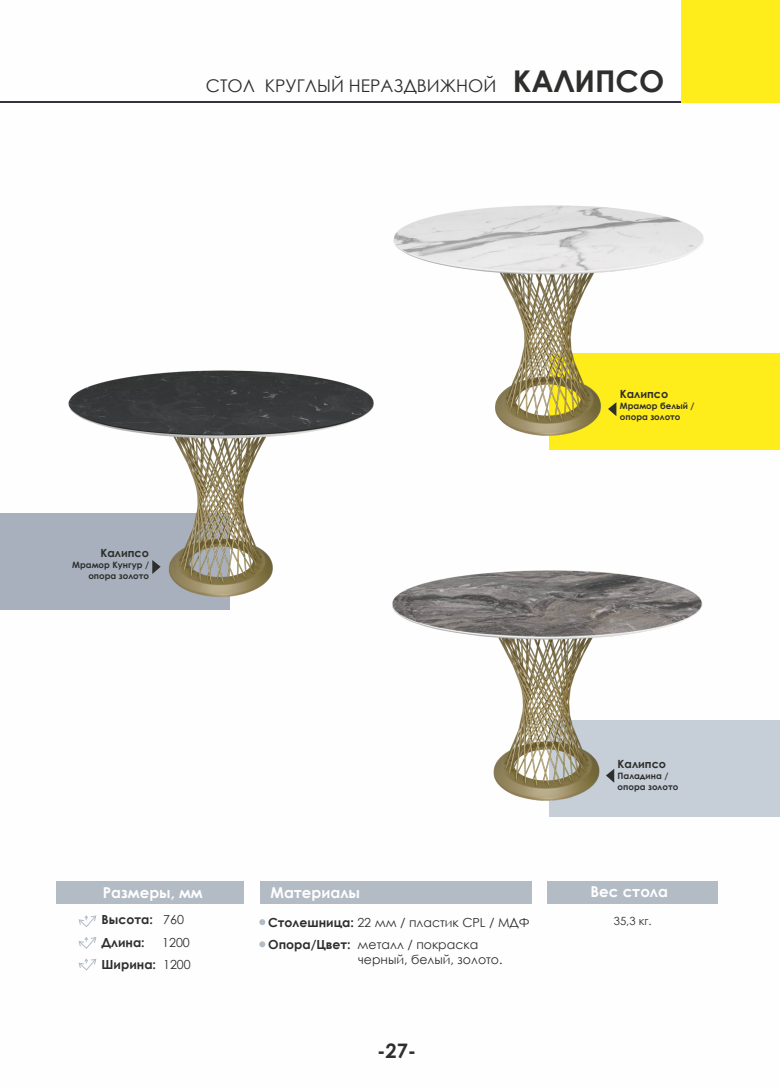
<style>
.page{position:relative;width:780px;height:1088px;background:#fff}
.page>*{position:absolute;margin:0;border:0;box-sizing:border-box;transform-origin:0 0}
.t1{font:700 20px "Century Gothic";color:#2e2e2d}
.t2{font:17.5px "Century Gothic";color:#2e2e2d}
.t3{font:700 15px "Century Gothic";color:#fefefe}
.t4{font:12.5px/22.1px "Century Gothic";color:#2e2e2d}
.t5{font:700 12.5px/22.1px "Century Gothic";color:#2e2e2d}
.t6{font:700 11.25px "Century Gothic";color:#2e2e2d}
.t7{font:11.25px "Century Gothic";color:#2e2e2d}
.t8{font:700 8.75px/10.6px "Century Gothic";color:#2e2e2d}
.s1{font-weight:700;font-size:30px}
.s2{font-weight:400}
.s3{font-weight:700}
</style>
<div class="page">
<div style="left:680px;top:0;width:99px;height:103px;background:#ffec1b"></div>
<hr style="left:0;top:101px;width:680px;height:2px;background:#333245">
<div style="left:549px;top:354px;width:230px;height:96px;background:#ffec1b"></div>
<div style="left:0;top:514px;width:230px;height:96px;background:#a7b0bc"></div>
<div style="left:549px;top:720px;width:230px;height:97px;background:#c6ced7"></div>
<div style="left:57px;top:881px;width:187px;height:22px;background:#b3bbc5"></div>
<svg style="left:78px;top:915px;width:18px;height:12px"></svg>
<div style="left:546px;top:881px;width:171px;height:22px;background:#b3bbc5"></div>
<div style="left:260px;top:881px;width:271px;height:22px;background:#b3bbc5"></div>
<svg style="left:259px;top:919px;width:6px;height:6px"></svg>
<svg style="left:259px;top:941px;width:6px;height:6px"></svg>
<svg style="left:78px;top:937px;width:18px;height:12px"></svg>
<svg style="left:78px;top:959px;width:18px;height:12px"></svg>
<img style="left:65px;top:205px;width:644px;height:596px">
<h2 class="t2" style="left:206px;top:79px;width:460px">СТОЛ КРУГЛЫЙ НЕРАЗДВИЖНОЙ <span class="s1">КАЛИПСО</span></h2>
<p class="t6" style="left:101px;top:549px;width:50px">Калипсо</p>
<p class="t8" style="left:72px;top:561px;width:78px;text-align:right">Мрамор Кунгур / опора золото</p>
<p class="t6" style="left:620px;top:390px;width:50px">Калипсо</p>
<p class="t8" style="left:620px;top:402px;width:76px">Мрамор белый / опора золото</p>
<p class="t3" style="left:103px;top:886px;width:101px">Размеры, мм</p>
<p class="t5" style="left:101px;top:910px;width:84px">Высота: <span class="s2">760<br></span>Длина:</p>
<p class="t4" style="left:101px;top:932px;width:91px;text-align:right">1200<br><span class="s3">Ширина:</span> 1200</p>
<p class="t6" style="left:617px;top:759px;width:50px">Калипсо</p>
<p class="t8" style="left:617px;top:771px;width:62px">Паладина / опора золото</p>
<p class="t3" style="left:270px;top:886px;width:91px">Материалы</p>
<p class="t3" style="left:590px;top:886px;width:79px">Вес стола</p>
<p class="t4" style="left:268px;top:913px;width:263px"><span class="s3">Столешница:</span> 22 мм / пластик CPL / МДФ<br><span class="s3">Опора/Цвет:</span> металл / покраска</p>
<p class="t4" style="left:358px;top:950px;width:146px">черный, белый, золото.</p>
<p class="t7" style="left:613px;top:916px;width:39px">35,3 кг.</p>
<h1 class="t1" style="left:377px;top:1043px;width:41px">-27-</h1>
</div>
